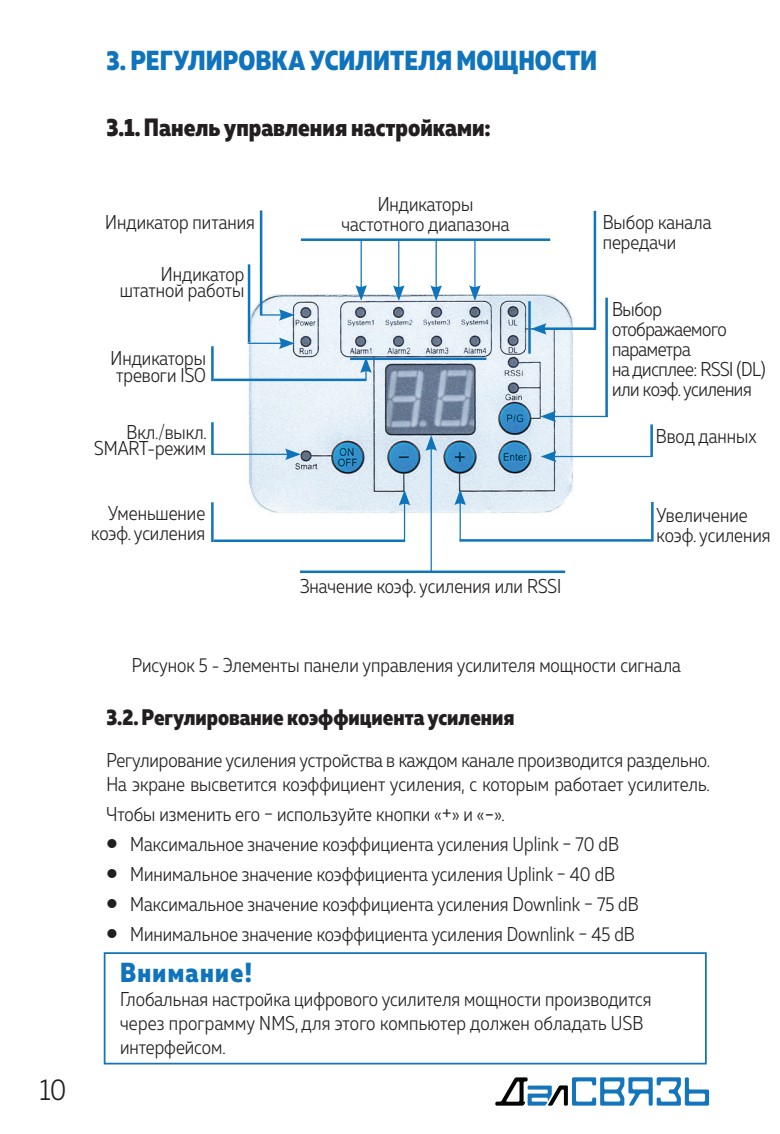
<style>
.page{position:relative;width:780px;height:1134px;background:#fff}
.page>*{position:absolute;margin:0;border:0;box-sizing:border-box;transform-origin:0 0}
.t1{font:300 30px "Muller Narrow";color:#231f20}
.t2{font:800 27.5px "Muller Narrow";color:#1074bc}
.t3{font:800 27.5px "Muller Narrow";letter-spacing:.05em;color:#1074bc}
.t4{font:800 25px "Muller Narrow";color:#231f20}
.t5{font:800 22.5px "Muller Narrow";color:#231f20}
.t6{font:300 20px/20px "Muller Narrow";color:#231f20}
.t7{font:300 20px/20px "Muller Narrow";letter-spacing:-.02em;color:#231f20}
.s1{font-size:22.5px}
.s2{font-size:25px}
</style>
<div class="page">
<svg style="left:495px;top:1077px;width:214px;height:29px"></svg>
<img style="left:248px;top:294px;width:325px;height:220px">
<hr style="left:430px;top:447px;width:2px;height:125px;background:#1074bc">
<svg style="left:425px;top:435px;width:12px;height:16px"></svg>
<hr style="left:360px;top:239px;width:2px;height:50px;background:#1074bc">
<svg style="left:355px;top:285px;width:12px;height:16px"></svg>
<hr style="left:552px;top:416px;width:55px;height:1px;background:#1074bc">
<svg style="left:540px;top:411px;width:16px;height:11px"></svg>
<hr style="left:301px;top:238px;width:249px;height:3px;background:#1074bc">
<hr style="left:211px;top:502px;width:2px;height:40px;background:#1074bc">
<hr style="left:605px;top:298px;width:3px;height:119px;background:#1074bc">
<hr style="left:300px;top:570px;width:265px;height:3px;background:#1074bc">
<hr style="left:213px;top:539px;width:192px;height:3px;background:#1074bc">
<hr style="left:404px;top:502px;width:1px;height:40px;background:#1074bc">
<svg style="left:399px;top:490px;width:11px;height:15px"></svg>
<hr style="left:540px;top:327px;width:56px;height:3px;background:#1074bc">
<div style="left:104px;top:952px;width:602px;height:112px;border:2px solid #1074bc"></div>
<hr style="left:261px;top:314px;width:22px;height:2px;background:#1074bc">
<svg style="left:279px;top:309px;width:16px;height:12px"></svg>
<hr style="left:260px;top:210px;width:2px;height:106px;background:#1074bc">
<hr style="left:248px;top:343px;width:35px;height:1px;background:#1074bc">
<svg style="left:279px;top:337px;width:16px;height:12px"></svg>
<hr style="left:248px;top:264px;width:2px;height:78px;background:#1074bc">
<hr style="left:398px;top:239px;width:1px;height:50px;background:#1074bc">
<svg style="left:393px;top:285px;width:11px;height:16px"></svg>
<hr style="left:435px;top:239px;width:2px;height:50px;background:#1074bc">
<svg style="left:430px;top:285px;width:12px;height:16px"></svg>
<hr style="left:474px;top:239px;width:1px;height:50px;background:#1074bc">
<svg style="left:469px;top:285px;width:11px;height:16px"></svg>
<hr style="left:350px;top:357px;width:136px;height:3px;background:#1074bc">
<svg style="left:360px;top:357px;width:12px;height:22px"></svg>
<hr style="left:213px;top:379px;width:153px;height:2px;background:#1074bc">
<hr style="left:211px;top:346px;width:3px;height:35px;background:#1074bc">
<hr style="left:211px;top:422px;width:3px;height:33px;background:#1074bc">
<hr style="left:213px;top:454px;width:76px;height:1px;background:#1074bc">
<svg style="left:285px;top:449px;width:16px;height:11px"></svg>
<hr style="left:528px;top:301px;width:2px;height:53px;background:#1074bc">
<hr style="left:593px;top:211px;width:3px;height:119px;background:#1074bc">
<svg style="left:530px;top:323px;width:16px;height:12px"></svg>
<hr style="left:650px;top:424px;width:2px;height:33px;background:#1074bc">
<hr style="left:552px;top:456px;width:98px;height:1px;background:#1074bc">
<svg style="left:540px;top:451px;width:16px;height:11px"></svg>
<hr style="left:651px;top:502px;width:2px;height:40px;background:#1074bc">
<hr style="left:459px;top:539px;width:192px;height:3px;background:#1074bc">
<hr style="left:459px;top:501px;width:2px;height:40px;background:#1074bc">
<svg style="left:454px;top:489px;width:12px;height:16px"></svg>
<h1 class="t1" style="left:40px;top:1071px;width:28px">10</h1>
<h2 class="t2" style="left:106px;top:43px;width:492px">3. РЕГУЛИРОВКА УСИЛИТЕЛЯ МОЩНОСТИ</h2>
<p class="t4" style="left:106px;top:111px;width:386px">3.1. Панель управления настройками:</p>
<p class="t6" style="left:105px;top:212px;width:151px">Индикатор питания</p>
<p class="t6" style="left:120px;top:266px;width:126px;line-height:16.2px;text-align:right">Индикатор штатной работы</p>
<p class="t6" style="left:110px;top:350px;width:97px;line-height:16.2px">Индикаторы тревоги ISO</p>
<p class="t6" style="left:94px;top:424px;width:114px;line-height:16.2px;text-align:right">Вкл./выкл.<br>SMART-режим</p>
<p class="t6" style="left:91px;top:503px;width:115px;text-align:right">Уменьшение коэф. усиления</p>
<p class="t6" style="left:341px;top:194px;width:170px;text-align:center">Индикаторы частотного диапазона</p>
<p class="t6" style="left:300px;top:576px;width:263px">Значение коэф. усиления или RSSI</p>
<p class="t6" style="left:602px;top:212px;width:110px">Выбор канала передачи</p>
<p class="t7" style="left:612px;top:299px;width:155px">Выбор отображаемого параметра<br>на дисплее: RSSI (DL) или коэф. усиления</p>
<p class="t6" style="left:656px;top:426px;width:102px">Ввод данных</p>
<p class="t6" style="left:656px;top:505px;width:115px">Увеличение коэф. усиления</p>
<p class="t6" style="left:132px;top:654px;width:550px">Рисунок 5 - Элементы панели управления усилителя мощности сигнала</p>
<p class="t5" style="left:106px;top:703px;width:409px">3.2. Регулирование коэффициента усиления</p>
<p class="t6" style="left:106px;top:748px;width:605px;line-height:24px">Регулирование усиления устройства в каждом канале производится раздельно.<br>На экране высветится коэффициент усиления, с которым работает усилитель.</p>
<p class="t6" style="left:130px;top:799px;width:510px;line-height:30px;text-indent:-24px">Чтобы изменить его − используйте кнопки «<span class="s1">+</span>» и «<span class="s2">-</span>».<br>Максимальное значение коэффициента усиления Uplink − 70 dB Минимальное значение коэффициента усиления Uplink − 40 dB Максимальное значение коэффициента усиления Downlink − 75 dB Минимальное значение коэффициента усиления Downlink − 45 dB</p>
<h2 class="t3" style="left:120px;top:955px;width:133px">Внимание!</h2>
<p class="t6" style="left:120px;top:987px;width:533px;line-height:24px">Глобальная настройка цифрового усилителя мощности производится через программу NMS, для этого компьютер должен обладать USB интерфейсом.</p>
</div>
